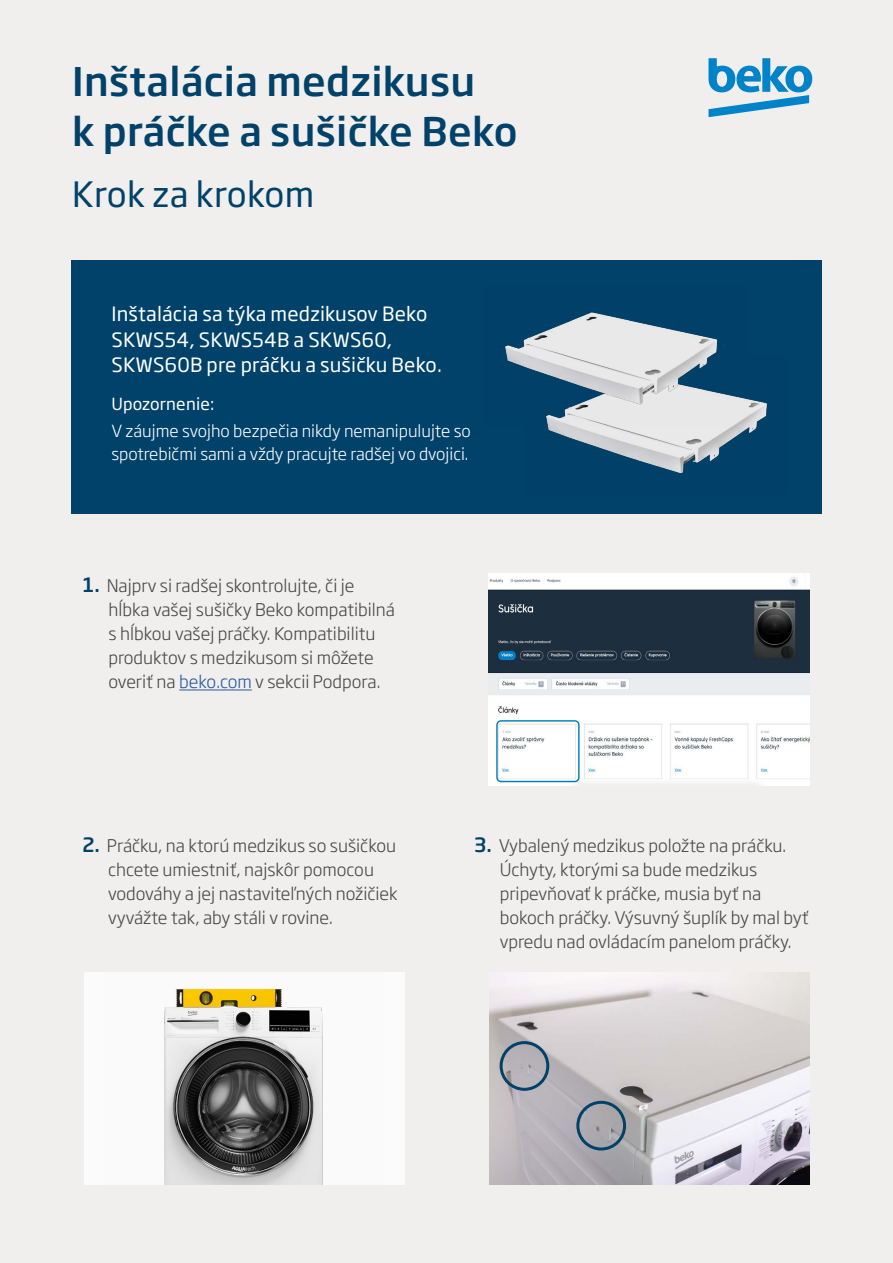
<style>
.page{position:relative;width:893px;height:1263px;background:#f1efee}
.page>*{position:absolute;margin:0;border:0;box-sizing:border-box;transform-origin:0 0}
.t1{font:500 39px/49.5px "Soho Gothic Pro";letter-spacing:.01em;color:#01426a}
.t2{font:34.5px "Soho Gothic Pro";letter-spacing:.01em;color:#01426a}
.t3{font:19.5px/25.5px "Soho Gothic Pro";letter-spacing:.01em;color:#fff}
.t4{font:300 17.25px/24px "Soho Gothic Pro";color:#474646}
.t5{font:300 16.5px/22.8px "Soho Gothic Pro";color:#fff}
.t6{font:16.5px "Soho Gothic Pro";letter-spacing:.01em;color:#fff}
.s1{font-weight:500;font-size:19.5px;color:#01426a}
.s2{color:#275b9b}
</style>
<div class="page">
<div style="left:71px;top:260px;width:751px;height:253px;background:#01426a"></div>
<hr style="left:179px;top:689px;width:73px;height:1px;background:#275b9b">
<svg style="left:708px;top:58px;width:104px;height:59px;background:#85bedd"></svg>
<img style="left:489px;top:573px;width:320px;height:212px">
<div style="left:496px;top:720px;width:84px;height:62px;border:1px solid #007dba;border-radius:4px"></div>
<img style="left:489px;top:972px;width:320px;height:213px">
<div style="left:85px;top:972px;width:320px;height:213px;background:#fff"></div>
<img style="left:164px;top:1007px;width:159px;height:178px">
<img style="left:175px;top:988px;width:108px;height:21px">
<img style="left:547px;top:399px;width:220px;height:75px">
<img style="left:505px;top:312px;width:241px;height:113px">
<div style="left:500px;top:1041px;width:49px;height:50px;border:3px solid #01426a;border-radius:50%"></div>
<div style="left:576px;top:1101px;width:50px;height:49px;border:3px solid #01426a;border-radius:50%"></div>
<h1 class="t1" style="left:72px;top:55px;width:447px">Inštalácia medzikusu<br>k práčke a sušičke Beko</h1>
<h2 class="t2" style="left:72px;top:167px;width:244px">Krok za krokom</h2>
<p class="t3" style="left:111px;top:300px;width:332px">Inštalácia sa týka medzikusov Beko<br>SKWS54, SKWS54B a SKWS60,<br>SKWS60B pre práčku a sušičku Beko.</p>
<p class="t6" style="left:111px;top:391px;width:104px">Upozornenie:</p>
<p class="t5" style="left:111px;top:419px;width:361px">V záujme svojho bezpečia nikdy nemanipulujte so spotrebičmi sami a vždy pracujte radšej vo dvojici.</p>
<p class="t4" style="left:108px;top:573px;width:288px;text-indent:-26px"><span class="s1">1.</span> Najprv si radšej skontrolujte, či je hĺbka vašej sušičky Beko kompatibilná s hĺbkou vašej práčky. Kompatibilitu produktov s medzikusom si môžete overiť na <span class="s2">beko.com</span> v sekcii Podpora.</p>
<p class="t4" style="left:108px;top:833px;width:291px;text-indent:-26px"><span class="s1">2.</span> Práčku, na ktorú medzikus so sušičkou chcete umiestniť, najskôr pomocou vodováhy a jej nastaviteľných nožičiek vyvážte tak, aby stáli v rovine.</p>
<p class="t4" style="left:500px;top:833px;width:310px;text-indent:-26px"><span class="s1">3.</span> Vybalený medzikus položte na práčku.<br>Úchyty, ktorými sa bude medzikus pripevňovať k práčke, musia byť na bokoch práčky. Výsuvný šuplík by mal byť vpredu nad ovládacím panelom práčky.</p>
</div>
